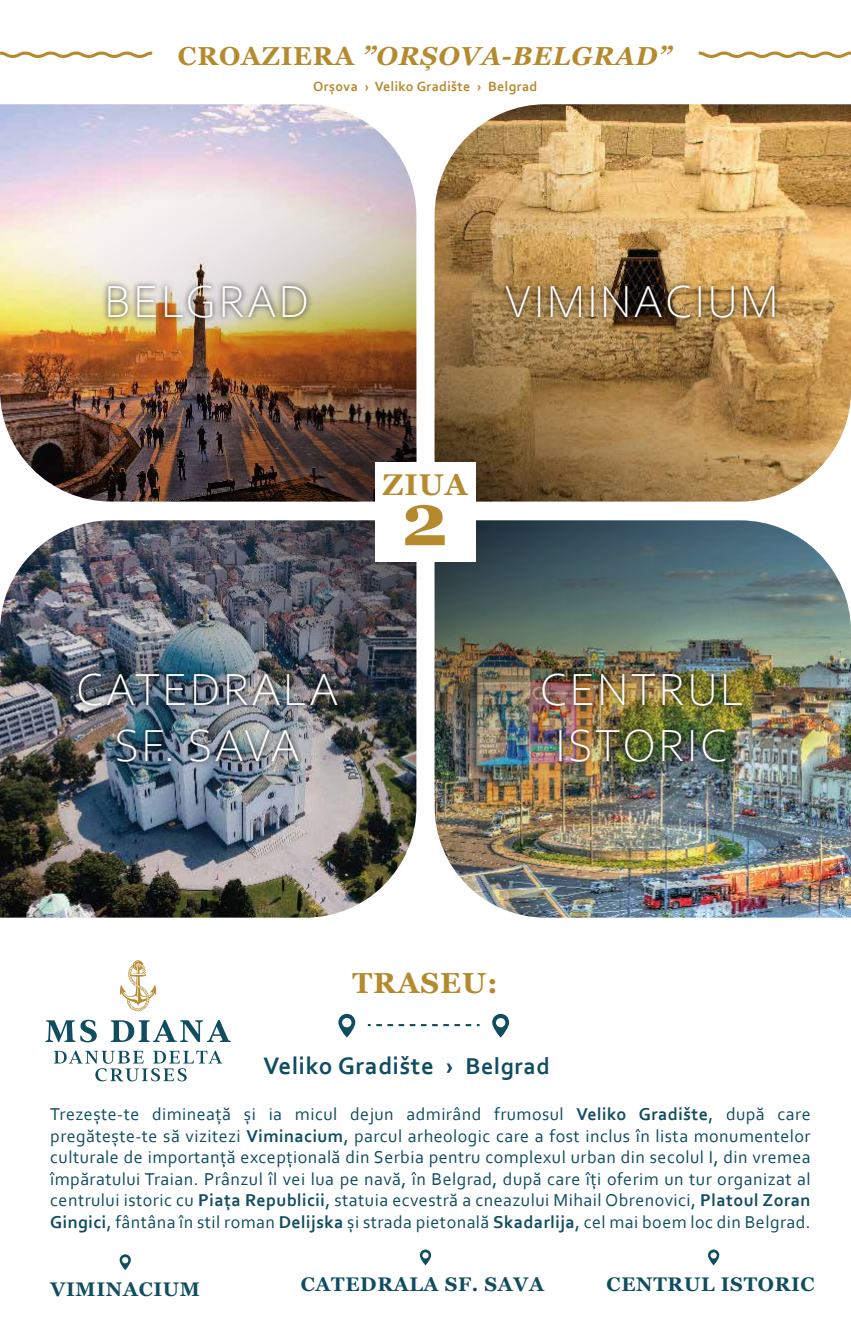
<style>
.page{position:relative;width:851px;height:1318px;background:#fff}
.page>*{position:absolute;margin:0;border:0;box-sizing:border-box;transform-origin:0 0}
.t1{font:700 74.5px "Georgia";color:#b58a2d}
.t2{font:300 47px/56.4px "Corbel";letter-spacing:.05em;color:#fff;text-align:center}
.t3{font:700 30px "Georgia";color:#b58a2d}
.t4{font:700 29px "Georgia";letter-spacing:.035em;color:#b58a2d}
.t5{font:italic 700 26px "Georgia";letter-spacing:.035em;color:#b58a2d}
.t6{font:700 24.9px "Corbel";letter-spacing:.025em;color:#104d61}
.t7{font:700 19.7px "Georgia";letter-spacing:.035em;color:#104d61}
.t8{font:18px/21.6px "Corbel";letter-spacing:.025em;color:#104d61;text-align:justify}
.t9{font:700 14px "Corbel";letter-spacing:.025em;color:#b58a2d}
.s1{font-style:normal}
.s2{font-size:24px}
.s3{font-weight:700}
</style>
<div class="page">
<svg style="left:0;top:52px;width:152px;height:6px"></svg>
<svg style="left:698px;top:52px;width:152px;height:6px"></svg>
<img style="left:0;top:104px;width:416px;height:398px">
<svg style="left:434px;top:104px;width:416px;height:398px;background:#b6915b"></svg>
<img style="left:434px;top:520px;width:416px;height:398px">
<img style="left:0;top:520px;width:416px;height:398px">
<div style="left:375px;top:462px;width:100px;height:100px;background:#fff"></div>
<img style="left:96px;top:269px;width:224px;height:68px">
<img style="left:67px;top:657px;width:282px;height:124px">
<img style="left:530px;top:657px;width:224px;height:124px">
<img style="left:496px;top:269px;width:293px;height:68px">
<svg style="left:120px;top:1254px;width:11px;height:16px"></svg>
<svg style="left:420px;top:1250px;width:11px;height:15px"></svg>
<svg style="left:708px;top:1250px;width:11px;height:15px"></svg>
<svg style="left:45px;top:1020px;width:52px;height:22px"></svg>
<svg style="left:111px;top:1020px;width:120px;height:22px"></svg>
<svg style="left:54px;top:1051px;width:168px;height:30px"></svg>
<svg style="left:120px;top:960px;width:37px;height:51px"></svg>
<svg style="left:338px;top:1014px;width:17px;height:24px"></svg>
<svg style="left:492px;top:1014px;width:17px;height:24px"></svg>
<svg style="left:376px;top:1024px;width:103px;height:2px"></svg>
<h3 class="t5" style="left:178px;top:39px;width:495px"><span class="s1">CROAZIERA</span> ”ORȘOVA-BELGRAD”</h3>
<p class="t9" style="left:313px;top:77px;width:225px">Orșova › Veliko Gradište › Belgrad</p>
<h2 class="t2" style="left:104px;top:271px;width:206px">BELGRAD</h2>
<h2 class="t2" style="left:504px;top:271px;width:275px">VIMINACIUM</h2>
<h3 class="t3" style="left:382px;top:466px;width:86px">ZIUA</h3>
<h1 class="t1" style="left:401px;top:471px;width:48px">2</h1>
<h2 class="t2" style="left:76px;top:659px;width:264px">CATEDRALA<br>SF. SAVA</h2>
<h2 class="t2" style="left:539px;top:659px;width:206px">CENTRUL<br>ISTORIC</h2>
<h3 class="t4" style="left:352px;top:964px;width:147px">TRASEU:</h3>
<h3 class="t6" style="left:263px;top:1050px;width:288px">Veliko Gradište › <span class="s2">Belgrad</span></h3>
<p class="t8" style="left:50px;top:1103px;width:761px">Trezește-te dimineaţă și ia micul dejun admirând frumosul <span class="s3">Veliko Gradište</span>, după care pregătește-te să vizitezi <span class="s3">Viminacium</span>, parcul arheologic care a fost inclus în lista monumentelor culturale de importanţă excepţională din Serbia pentru complexul urban din secolul I, din vremea împăratului Traian. Prânzul îl vei lua pe navă, în Belgrad, după care îţi oferim un tur organizat al centrului istoric cu <span class="s3">Piaţa Republicii</span>, statuia ecvestră a cneazului Mihail Obrenovici, <span class="s3">Platoul Zoran Gingici</span>, fântâna în stil roman <span class="s3">Delijska</span> și strada pietonală <span class="s3">Skadarlija</span>, cel mai boem loc din Belgrad.</p>
<p class="t7" style="left:50px;top:1276px;width:151px">VIMINACIUM</p>
<p class="t7" style="left:301px;top:1271px;width:245px">CATEDRALA SF. SAVA</p>
<p class="t7" style="left:606px;top:1271px;width:209px">CENTRUL ISTORIC</p>
</div>
